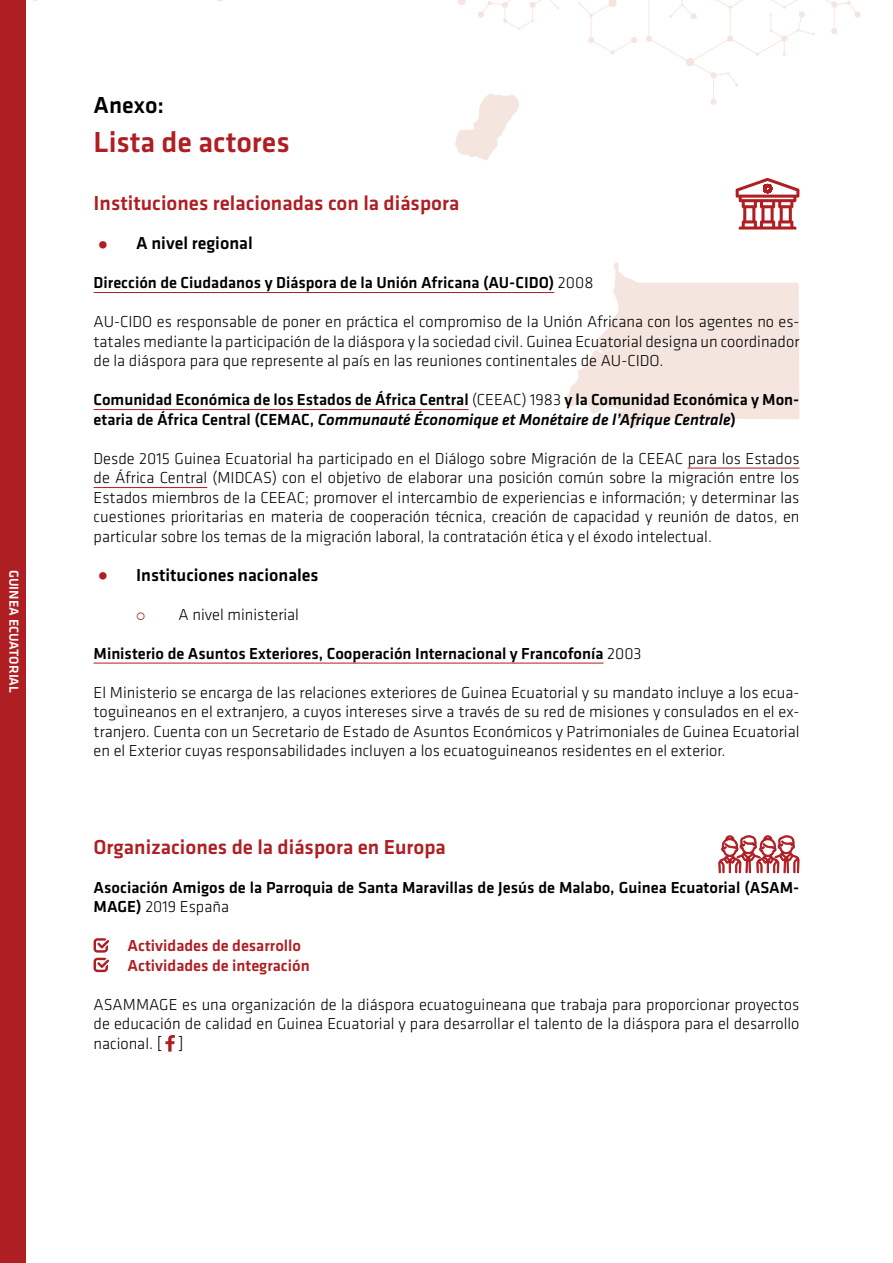
<style>
.page{position:relative;width:893px;height:1263px;background:#fff}
.page>*{position:absolute;margin:0;border:0;box-sizing:border-box;transform-origin:0 0}
.t1{font:500 30px "Klavika";color:#af1e23}
.t2{font:500 24px "Klavika";color:#000}
.t3{font:500 21px "Klavika";color:#af1e23}
.t4{font:500 18px "Klavika";color:#000}
.t5{font:300 16.5px/19.5px "Klavika";color:#000;text-align:justify}
.t6{font:500 16.5px/19.5px "Klavika";color:#000}
.t7{font:500 16.5px/19.5px "Klavika";color:#af1e23}
.t8{font:500 13.5px "Klavika";color:#fff}
.s1{color:#af1e23}
.s2{font-weight:300}
.s3{font-style:italic}
</style>
<div class="page">
<div style="left:0;top:0;width:26px;height:1263px;background:#af1e23"></div>
<svg style="left:578px;top:0;width:59px;height:55px"></svg>
<svg style="left:457px;top:0;width:102px;height:30px"></svg>
<svg style="left:646px;top:0;width:215px;height:93px"></svg>
<svg style="left:123px;top:93px;width:676px;height:617px"></svg>
<hr style="left:94px;top:292px;width:460px;height:1px;background:#af1e23">
<hr style="left:94px;top:409px;width:375px;height:1px;background:#af1e23">
<hr style="left:688px;top:468px;width:111px;height:1px;background:#af1e23">
<hr style="left:94px;top:487px;width:113px;height:1px;background:#af1e23">
<hr style="left:94px;top:663px;width:510px;height:1px;background:#af1e23">
<svg style="left:165px;top:1035px;width:10px;height:17px"></svg>
<svg style="left:736px;top:178px;width:63px;height:52px"></svg>
<svg style="left:718px;top:835px;width:82px;height:39px"></svg>
<svg style="left:94px;top:938px;width:15px;height:34px"></svg>
<svg style="left:137px;top:612px;width:8px;height:8px"></svg>
<p class="t8" style="left:23px;top:570px;width:124px;rotate:90deg">GUINEA ECUATORIAL</p>
<h2 class="t2" style="left:94px;top:88px;width:72px">Anexo:</h2>
<h1 class="t1" style="left:94px;top:121px;width:198px">Lista de actores</h1>
<p class="t3" style="left:94px;top:189px;width:367px">Instituciones relacionadas con la diáspora</p>
<p class="t4" style="left:94px;top:231px;width:161px"><span class="s1">•</span> A nivel regional</p>
<p class="t6" style="left:94px;top:272px;width:501px">Dirección de Ciudadanos y Diáspora de la Unión Africana (AU-CIDO) <span class="s2">2008</span></p>
<p class="t5" style="left:94px;top:312px;width:707px">AU-CIDO es responsable de poner en práctica el compromiso de la Unión Africana con los agentes no es&shy;tatales mediante la participación de la diáspora y la sociedad civil. Guinea Ecuatorial designa un coordinador de la diáspora para que represente al país en las reuniones continentales de AU-CIDO.</p>
<p class="t6" style="left:94px;top:389px;width:707px">Comunidad Económica de los Estados de África Central <span class="s2">(CEEAC) 1983</span> y la Comunidad Económica y Mon&shy;etaria de África Central (CEMAC, <span class="s3">Communauté Économique et Monétaire de l’Afrique Centrale</span>)</p>
<p class="t5" style="left:94px;top:448px;width:707px">Desde 2015 Guinea Ecuatorial ha participado en el Diálogo sobre Migración de la CEEAC para los Estados de África Central (MIDCAS) con el objetivo de elaborar una posición común sobre la migración entre los Estados miembros de la CEEAC; promover el intercambio de experiencias e información; y determinar las cuestiones prioritarias en materia de cooperación técnica, creación de capacidad y reunión de datos, en particular sobre los temas de la migración laboral, la contratación ética y el éxodo intelectual.</p>
<p class="t4" style="left:94px;top:562px;width:227px"><span class="s1">•</span> Instituciones nacionales</p>
<p class="t5" style="left:179px;top:604px;width:122px">A nivel ministerial</p>
<p class="t6" style="left:94px;top:643px;width:550px">Ministerio de Asuntos Exteriores, Cooperación Internacional y Francofonía <span class="s2">2003</span></p>
<p class="t5" style="left:94px;top:682px;width:707px">El Ministerio se encarga de las relaciones exteriores de Guinea Ecuatorial y su mandato incluye a los ecua&shy;toguineanos en el extranjero, a cuyos intereses sirve a través de su red de misiones y consulados en el ex&shy;tranjero. Cuenta con un Secretario de Estado de Asuntos Económicos y Patrimoniales de Guinea Ecuatorial en el Exterior cuyas responsabilidades incluyen a los ecuatoguineanos residentes en el exterior.</p>
<p class="t3" style="left:94px;top:832px;width:354px">Organizaciones de la diáspora en Europa</p>
<p class="t6" style="left:94px;top:877px;width:707px">Asociación Amigos de la Parroquia de Santa Maravillas de Jesús de Malabo, Guinea Ecuatorial (ASAM-<br>MAGE) <span class="s2">2019 España</span></p>
<p class="t7" style="left:128px;top:935px;width:184px">Actividades de desarrollo<br>Actividades de integración</p>
<p class="t5" style="left:94px;top:994px;width:707px">ASAMMAGE es una organización de la diáspora ecuatoguineana que trabaja para proporcionar proyectos de educación de calidad en Guinea Ecuatorial y para desarrollar el talento de la diáspora para el desarrollo nacional. [ ]</p>
</div>
